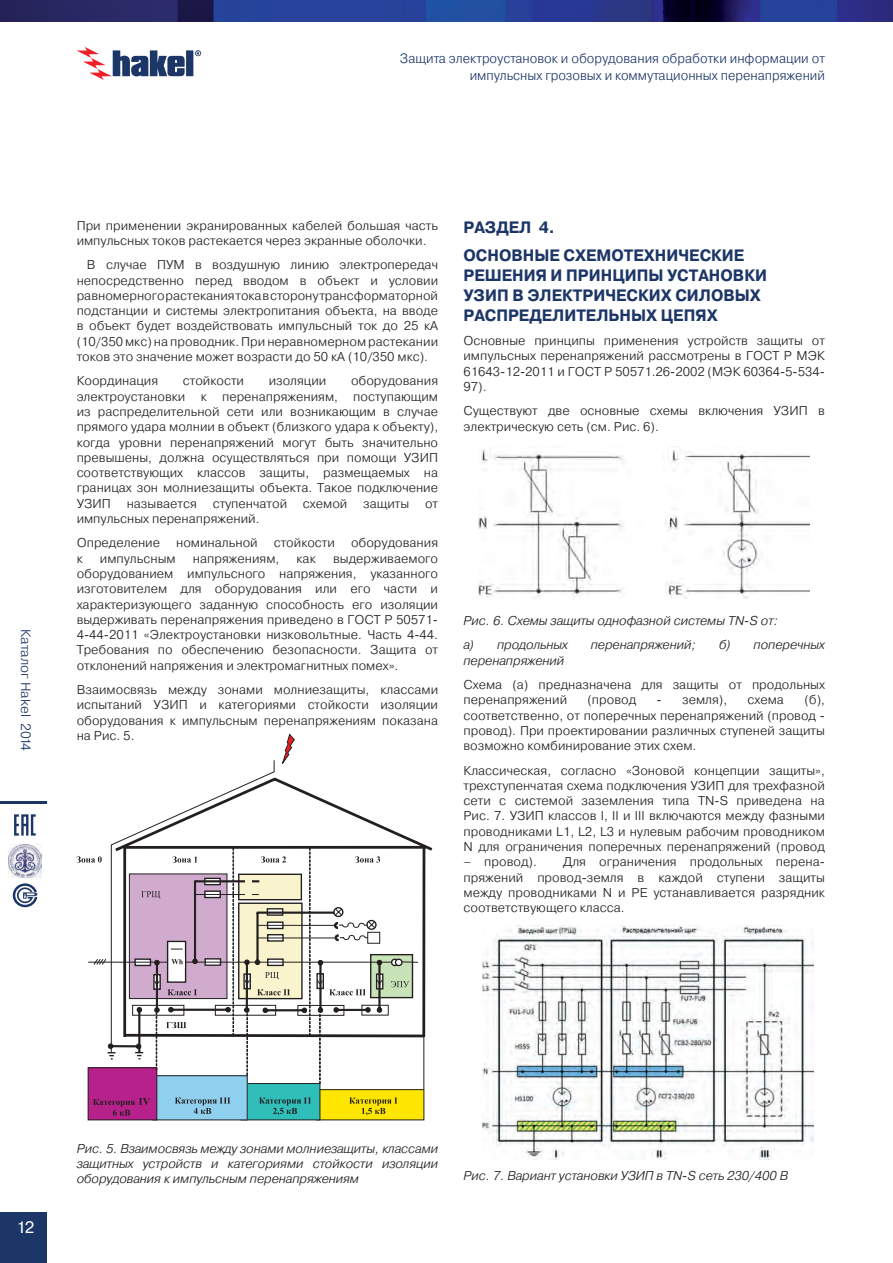
<style>
.page{position:relative;width:893px;height:1263px;background:#fff}
.page>*{position:absolute;margin:0;border:0;box-sizing:border-box;transform-origin:0 0}
.t1{font:700 16.5px/19.8px "Pragmatica";color:#1d3668;scale:.95 1}
.t2{font:16.5px "Pragmatica";color:#fff}
.t3{font:300 13.5px/16.2px "Pragmatica";color:#1d3668;text-align:right;scale:.95 1}
.t4{font:300 13.5px "Pragmatica";color:#1d3668}
.t5{font:300 12.75px/15.3px "Pragmatica";color:#231f20;text-align:justify}
.t6{font:italic 300 12.75px/15.3px "Pragmatica";color:#231f20}
</style>
<div class="page">
<img style="left:0;top:0;width:893px;height:21px">
<svg style="left:77px;top:47px;width:124px;height:33px"></svg>
<hr style="left:0;top:801px;width:47px;height:3px;background:#1d3668">
<div style="left:0;top:1212px;width:47px;height:51px;background:#1d3668"></div>
<svg style="left:13px;top:883px;width:24px;height:24px"></svg>
<svg style="left:14px;top:814px;width:22px;height:22px"></svg>
<img style="left:9px;top:845px;width:33px;height:33px">
<div style="left:317px;top:1090px;width:107px;height:30px;background:#ffe601"></div>
<div style="left:316px;top:1089px;width:108px;height:31px;border:1px solid #231f20"></div>
<div style="left:241px;top:1083px;width:79px;height:37px;background:#30beb9"></div>
<div style="left:241px;top:1083px;width:79px;height:37px;border:1px solid #231f20"></div>
<div style="left:153px;top:1076px;width:94px;height:44px;background:#8fd0ee"></div>
<div style="left:88px;top:1068px;width:69px;height:52px;background:#b6218b"></div>
<div style="left:88px;top:1067px;width:69px;height:53px;border:1px solid #231f20"></div>
<svg style="left:275px;top:778px;width:158px;height:73px"></svg>
<svg style="left:93px;top:1098px;width:57px;height:18px"></svg>
<hr style="left:424px;top:1021px;width:1px;height:68px;background:#231f20">
<svg style="left:175px;top:1097px;width:55px;height:17px"></svg>
<svg style="left:259px;top:1097px;width:52px;height:18px"></svg>
<svg style="left:349px;top:1097px;width:48px;height:18px"></svg>
<svg style="left:282px;top:734px;width:13px;height:30px"></svg>
<svg style="left:110px;top:760px;width:165px;height:88px"></svg>
<svg style="left:77px;top:848px;width:350px;height:235px"></svg>
<hr style="left:195px;top:894px;width:64px;height:1px;background:#231f20">
<div style="left:245px;top:876px;width:7px;height:21px;background:#f9f4cd"></div>
<img style="left:482px;top:925px;width:332px;height:234px">
<img style="left:479px;top:446px;width:331px;height:152px">
<p class="t3" style="left:400px;top:50px;width:449px">Защита электроустановок и оборудования обработки информации от импульсных грозовых и коммутационных перенапряжений</p>
<p class="t4" style="left:34px;top:629px;width:123px;rotate:90deg">Каталог Hakel 2014</p>
<p class="t5" style="left:77px;top:217px;width:363px">При применении экранированных кабелей большая часть импульсных токов растекается через экранные оболочки.</p>
<p class="t5" style="left:77px;top:257px;width:363px;text-indent:10px">В случае ПУМ в воздушную линию электропередач непосредственно перед вводом в объект и условии равномерного растекания тока в сторону трансформаторной подстанции и системы электропитания объекта, на вводе в объект будет воздействовать импульсный ток до 25 кA (10/350 мкс) на проводник. При неравномерном растекании токов это значение может возрасти до 50 кА (10/350 мкс).</p>
<p class="t5" style="left:77px;top:373px;width:83px">Координация</p>
<p class="t5" style="left:183px;top:373px;width:63px">стойкости</p>
<p class="t5" style="left:269px;top:373px;width:59px">изоляции</p>
<p class="t5" style="left:77px;top:373px;width:363px;text-indent:274px">оборудования электроустановки к перенапряжениям, поступающим из распределительной сети или возникающим в случае прямого удара молнии в объект (близкого удара к объекту), когда уровни перенапряжений могут быть значительно превышены, должна осуществляться при помощи УЗИП соответствующих классов защиты, размещаемых на границах зон молниезащиты объекта. Такое подключение УЗИП называется ступенчатой схемой защиты от импульсных перенапряжений.</p>
<p class="t5" style="left:77px;top:535px;width:85px">Определение</p>
<p class="t5" style="left:176px;top:535px;width:83px">номинальной</p>
<p class="t5" style="left:274px;top:535px;width:63px">стойкости</p>
<p class="t5" style="left:351px;top:535px;width:89px">оборудования</p>
<p class="t5" style="left:77px;top:550px;width:8px">к</p>
<p class="t5" style="left:100px;top:550px;width:77px">импульсным</p>
<p class="t5" style="left:193px;top:550px;width:88px">напряжениям,</p>
<p class="t5" style="left:297px;top:550px;width:21px">как</p>
<p class="t5" style="left:77px;top:550px;width:363px;text-indent:256px">выдерживаемого оборудованием импульсного напряжения, указанного изготовителем для оборудования или его части и характеризующего заданную способность его изоляции выдерживать перенапряжения приведено в ГОСТ Р 50571- 4-44-2011 «Электроустановки низковольтные. Часть 4-44.<br>Требования по обеспечению безопасности. Защита от отклонений напряжения и электромагнитных помех».</p>
<p class="t5" style="left:77px;top:682px;width:363px">Взаимосвязь между зонами молниезащиты, классами испытаний УЗИП и категориями стойкости изоляции оборудования к импульсным перенапряжениям показана на Рис. 5.</p>
<p class="t1" style="left:463px;top:213px;width:297px;line-height:28.8px">РАЗДЕЛ 4.<br>ОСНОВНЫЕ СХЕМОТЕХНИЧЕСКИЕ</p>
<p class="t1" style="left:463px;top:266px;width:321px">РЕШЕНИЯ И ПРИНЦИПЫ УСТАНОВКИ<br>УЗИП В ЭЛЕКТРИЧЕСКИХ СИЛОВЫХ<br>РАСПРЕДЕЛИТЕЛЬНЫХ ЦЕПЯХ</p>
<p class="t5" style="left:463px;top:333px;width:363px">Основные принципы применения устройств защиты от импульсных перенапряжений рассмотрены в ГОСТ Р МЭК 61643-12-2011 и ГОСТ Р 50571.26-2002 (МЭК 60364-5-534- 97).</p>
<p class="t5" style="left:463px;top:403px;width:363px">Существуют две основные схемы включения УЗИП в электрическую сеть (см. Рис. 6).</p>
<p class="t6" style="left:463px;top:608px;width:316px;line-height:24.3px">Рис. 6. Схемы защиты однофазной системы TN-S от: а) продольных</p>
<p class="t6" style="left:591px;top:637px;width:107px">перенапряжений;</p>
<p class="t6" style="left:719px;top:637px;width:107px">б) поперечных</p>
<p class="t6" style="left:463px;top:652px;width:102px">перенапряжений</p>
<p class="t5" style="left:463px;top:677px;width:363px">Схема (а) предназначена для защиты от продольных перенапряжений</p>
<p class="t5" style="left:463px;top:692px;width:363px;text-indent:341px">(б), соответственно, от поперечных перенапряжений (провод - провод). При проектировании различных ступеней защиты возможно комбинирование этих схем.</p>
<p class="t5" style="left:463px;top:762px;width:363px">Классическая, согласно «Зоновой концепции защиты», трехступенчатая схема подключения УЗИП для трехфазной сети с системой заземления типа TN-S приведена на Рис. 7. УЗИП классов I, II и III включаются между фазными проводниками L1, L2, L3 и нулевым рабочим проводником N для ограничения поперечных перенапряжений (провод</p>
<p class="t5" style="left:463px;top:854px;width:75px">– провод).</p>
<p class="t5" style="left:587px;top:692px;width:50px">(провод</p>
<p class="t5" style="left:657px;top:692px;width:72px">- земля),</p>
<p class="t5" style="left:747px;top:692px;width:38px">схема</p>
<p class="t5" style="left:463px;top:854px;width:363px;text-indent:100px">Для ограничения продольных перена&shy;пряжений провод-земля в каждой ступени защиты между проводниками N и PE устанавливается разрядник соответствующего класса.</p>
<p class="t2" style="left:16px;top:1217px;width:20px">12</p>
<p class="t6" style="left:77px;top:1140px;width:363px;text-align:justify">Рис. 5. Взаимосвязь между зонами молниезащиты, классами защитных устройств и категориями стойкости изоляции оборудования к импульсным перенапряжениям</p>
<p class="t6" style="left:463px;top:1167px;width:326px">Рис. 7. Вариант установки УЗИП в TN-S сеть 230/400 В</p>
</div>
